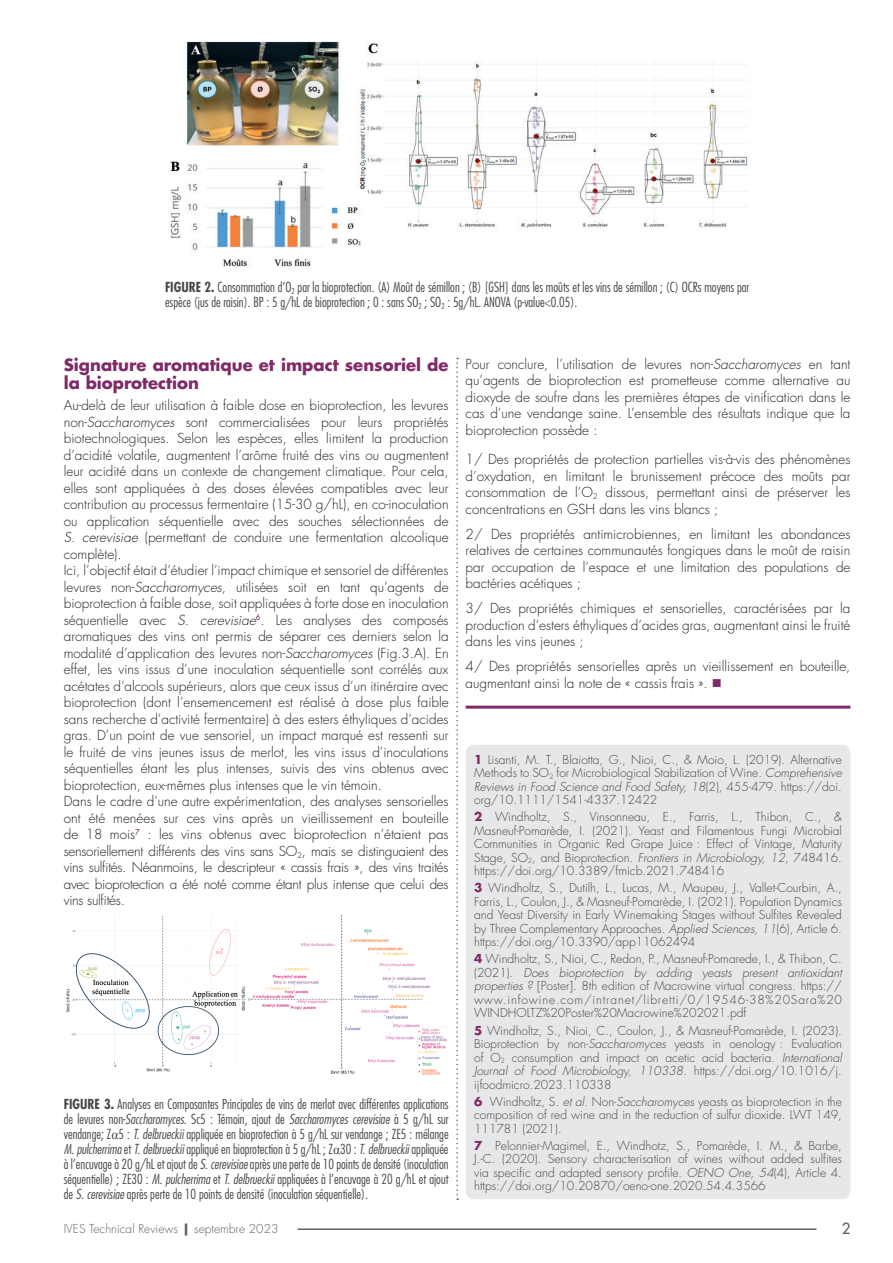
<style>
.page{position:relative;width:893px;height:1263px;background:#fff}
.page>*{position:absolute;margin:0;border:0;box-sizing:border-box;transform-origin:0 0}
.titre_partie_enology{font:700 16.5px/18px "Futura Std";color:#802a67}
.numéro_de_page{font:500 15px "Futura Std";color:#5d6162}
.texte_courant{font:300 13.5px/16.5px "Futura Std";color:#231f20;text-align:justify}
.figure_texte{font:300 condensed 13.5px/15px "Futura Std";color:#454849}
.références-notes_de{font:300 12px/13.5px "Futura Std";color:#454849;text-align:justify}
.bas_de_page_droite{font:300 12px "Futura Std";color:#5d6162}
.s1{font-weight:700}
.s2{font-style:italic}
.s3{color:#802a67}
.s4{font-weight:700;color:#802a67}
.s5{font-family:"Times New Roman";font-weight:400;font-stretch:normal}
.s6{font-weight:800}
</style>
<div class="page">
<div style="left:466px;top:745px;width:384px;height:454px;background:#e6e7e9;border-radius:9px"></div>
<hr style="left:466px;top:706px;width:384px;height:3px;background:#802a67">
<svg style="left:456px;top:358px;width:2px;height:842px"></svg>
<img style="left:170px;top:41px;width:578px;height:226px">
<img style="left:66px;top:914px;width:381px;height:162px">
<hr style="left:298px;top:1228px;width:518px;height:2px;background:#5d6162">
<p class="figure_texte" style="left:165px;top:280px;width:586px"><span class="s1">FIGURE 2.</span> Consommation d’O<sub>2</sub> par la bioprotection. (A) Moût de sémillon ; (B) [GSH] dans les moûts et les vins de sémillon ; (C) OCRs moyens par espèce (jus de raisin). BP : 5 g/hL de bioprotection ; 0 : sans SO<sub>2</sub> ; SO<sub>2</sub> : 5g/hL. ANOVA (p-value&lt;0.05).</p>
<p class="titre_partie_enology" style="left:64px;top:356px;width:386px">Signature aromatique et impact sensoriel de la bioprotection</p>
<p class="texte_courant" style="left:64px;top:397px;width:386px">Au-delà de leur utilisation à faible dose en bioprotection, les levures non-<span class="s2">Saccharomyces</span> sont commercialisées pour leurs propriétés biotechnologiques. Selon les espèces, elles limitent la production d’acidité volatile, augmentent l’arôme fruité des vins ou augmentent leur acidité dans un contexte de changement climatique. Pour cela, elles sont appliquées à des doses élevées compatibles avec leur contribution au processus fermentaire (15-30 g/hL), en co-inoculation ou application séquentielle avec des souches sélectionnées de <span class="s2">S. cerevisiae</span> (permettant de conduire une fermentation alcoolique complète).</p>
<p class="texte_courant" style="left:64px;top:562px;width:386px">Ici, l’objectif était d’étudier l’impact chimique et sensoriel de différentes levures non-<span class="s2">Saccharomyces,</span> utilisées soit en tant qu’agents de bioprotection à faible dose, soit appliquées à forte dose en inoculation séquentielle avec <span class="s2">S. cerevisiae</span><sup>6</sup>. Les analyses des composés aromatiques des vins ont permis de séparer ces derniers selon la modalité d’application des levures non-<span class="s2">Saccharomyces</span> (Fig.3.A). En effet, les vins issus d’une inoculation séquentielle sont corrélés aux acétates d’alcools supérieurs, alors que ceux issus d’un itinéraire avec bioprotection (dont l’ensemencement est réalisé à dose plus faible sans recherche d’activité fermentaire) à des esters éthyliques d’acides gras. D’un point de vue sensoriel, un impact marqué est ressenti sur le fruité de vins jeunes issus de merlot, les vins issus d’inoculations séquentielles étant les plus intenses, suivis des vins obtenus avec bioprotection, eux-mêmes plus intenses que le vin témoin.</p>
<p class="texte_courant" style="left:64px;top:793px;width:386px">Dans le cadre d’une autre expérimentation, des analyses sensorielles ont été menées sur ces vins après un vieillissement en bouteille de 18 mois<sup>7</sup> : les vins obtenus avec bioprotection n’étaient pas sensoriellement différents des vins sans SO<sub>2</sub>, mais se distinguaient des vins sulfités. Néanmoins, le descripteur « cassis frais », des vins traités avec bioprotection a été noté comme étant plus intense que celui des vins sulfités.</p>
<p class="texte_courant" style="left:466px;top:356px;width:386px">Pour conclure, l’utilisation de levures non-<span class="s2">Saccharomyces</span> en tant qu’agents de bioprotection est prometteuse comme alternative au dioxyde de soufre dans les premières étapes de vinification dans le cas d’une vendange saine. L’ensemble des résultats indique que la bioprotection possède :</p>
<p class="texte_courant" style="left:466px;top:451px;width:386px">1/ Des propriétés de protection partielles vis-à-vis des phénomènes d’oxydation, en limitant le brunissement précoce des moûts par consommation de l’O<sub>2</sub> dissous, permettant ainsi de préserver les concentrations en GSH dans les vins blancs ;</p>
<p class="texte_courant" style="left:466px;top:526px;width:386px">2/ Des propriétés antimicrobiennes, en limitant les abondances relatives de certaines communautés fongiques dans le moût de raisin par occupation de l’espace et une limitation des populations de bactéries acétiques ;</p>
<p class="texte_courant" style="left:466px;top:600px;width:386px">3/ Des propriétés chimiques et sensorielles, caractérisées par la production d’esters éthyliques d’acides gras, augmentant ainsi le fruité dans les vins jeunes ;</p>
<p class="texte_courant" style="left:466px;top:658px;width:386px">4/ Des propriétés sensorielles après un vieillissement en bouteille, augmentant ainsi la note de « cassis frais ». <span class="s3">■</span></p>
<p class="références-notes_de" style="left:474px;top:753px;width:369px"><span class="s4">1</span> Lisanti, M. T., Blaiotta, G., Nioi, C., &amp; Moio, L. (2019). Alternative Methods to SO<sub>2</sub> for Microbiological Stabilization of Wine. <span class="s2">Comprehensive Reviews in Food Science and Food Safety, 18</span>(2), 455‑479. https://doi. org/10.1111/1541-4337.12422</p>
<p class="références-notes_de" style="left:474px;top:810px;width:369px"><span class="s4">2</span> Windholtz, S., Vinsonneau, E., Farris, L., Thibon, C., &amp; Masneuf-Pomarède, I. (2021). Yeast and Filamentous Fungi Microbial Communities in Organic Red Grape Juice : Effect of Vintage, Maturity Stage, SO<sub>2</sub>, and Bioprotection. <span class="s2">Frontiers in Microbiology, 12</span>, 748416. https://doi.org/10.3389/fmicb.2021.748416</p>
<p class="références-notes_de" style="left:474px;top:881px;width:369px"><span class="s4">3</span> Windholtz, S., Dutilh, L., Lucas, M., Maupeu, J., Vallet-Courbin, A., Farris, L., Coulon, J., &amp; Masneuf-Pomarède, I. (2021). Population Dynamics and Yeast Diversity in Early Winemaking Stages without Sulfites Revealed by Three Complementary Approaches. <span class="s2">Applied Sciences, 11</span>(6), Article 6. https://doi.org/10.3390/app11062494</p>
<p class="références-notes_de" style="left:474px;top:953px;width:369px"><span class="s4">4</span> Windholtz, S., Nioi, C., Redon, P., Masneuf-Pomarede, I., &amp; Thibon, C.</p>
<p class="références-notes_de" style="left:474px;top:966px;width:369px">(2021). <span class="s2">Does bioprotection by adding yeasts present antioxidant properties ?</span> [Poster]. 8th edition of Macrowine virtual congress. https:// www.infowine.com/intranet/libretti/0/19546-38%20Sara%20<br>WINDHOLTZ%20Poster%20Macrowine%202021.pdf</p>
<p class="références-notes_de" style="left:474px;top:1024px;width:369px"><span class="s4">5</span> Windholtz, S., Nioi, C., Coulon, J., &amp; Masneuf-Pomarède, I. (2023).</p>
<p class="références-notes_de" style="left:474px;top:1037px;width:369px">Bioprotection by non-<span class="s2">Saccharomyces</span> yeasts in oenology : Evaluation of O<sub>2</sub> consumption and impact on acetic acid bacteria. <span class="s2">International Journal of Food Microbiology, 110338</span>. https://doi.org/10.1016/j. ijfoodmicro.2023.110338</p>
<p class="références-notes_de" style="left:474px;top:1095px;width:369px"><span class="s4">6</span> Windholtz, S. <span class="s2">et al.</span> Non-<span class="s2">Saccharomyces</span> yeasts as bioprotection in the composition of red wine and in the reduction of sulfur dioxide. LWT 149, 111781 (2021).</p>
<p class="références-notes_de" style="left:474px;top:1139px;width:369px"><span class="s4">7</span> Pelonnier-Magimel, E., Windhotz, S., Pomarède, I. M., &amp; Barbe, J.-C. (2020). Sensory characterisation of wines without added sulfites via specific and adapted sensory profile. <span class="s2">OENO One, 54</span>(4), Article 4. https://doi.org/10.20870/oeno-one.2020.54.4.3566</p>
<p class="figure_texte" style="left:64px;top:1097px;width:386px;text-align:justify"><span class="s1">FIGURE 3.</span> Analyses en Composantes Principales de vins de merlot avec différentes applications de levures non-<span class="s2">Saccharomyces</span>. Sc5 : Témoin, ajout de <span class="s2">Saccharomyces cerevisiae</span> à 5 g/hL sur vendange; Z<span class="s5">α</span>5 : <span class="s2">T. delbrueckii</span> appliquée en bioprotection à 5 g/hL sur vendange ; ZE5 : mélange <span class="s2">M. pulcherrima</span> et <span class="s2">T. delbrueckii</span> appliqué en bioprotection à 5 g/hL ; Z<span class="s5">α</span>30 : <span class="s2">T. delbrueckii</span> appliquée à l’encuvage à 20 g/hL et ajout de <span class="s2">S. cerevisiae</span> après une perte de 10 points de densité (inoculation séquentielle) ; ZE30 : <span class="s2">M. pulcherrima</span> et <span class="s2">T. delbrueckii</span> appliquées à l’encuvage à 20 g/hL et ajout de <span class="s2">S. cerevisiae</span> après perte de 10 points de densité (inoculation séquentielle).</p>
<p class="bas_de_page_droite" style="left:64px;top:1221px;width:216px">IVES Technical Reviews <span class="s6">|</span> septembre 2023</p>
<p class="numéro_de_page" style="left:842px;top:1219px;width:10px">2</p>
</div>
